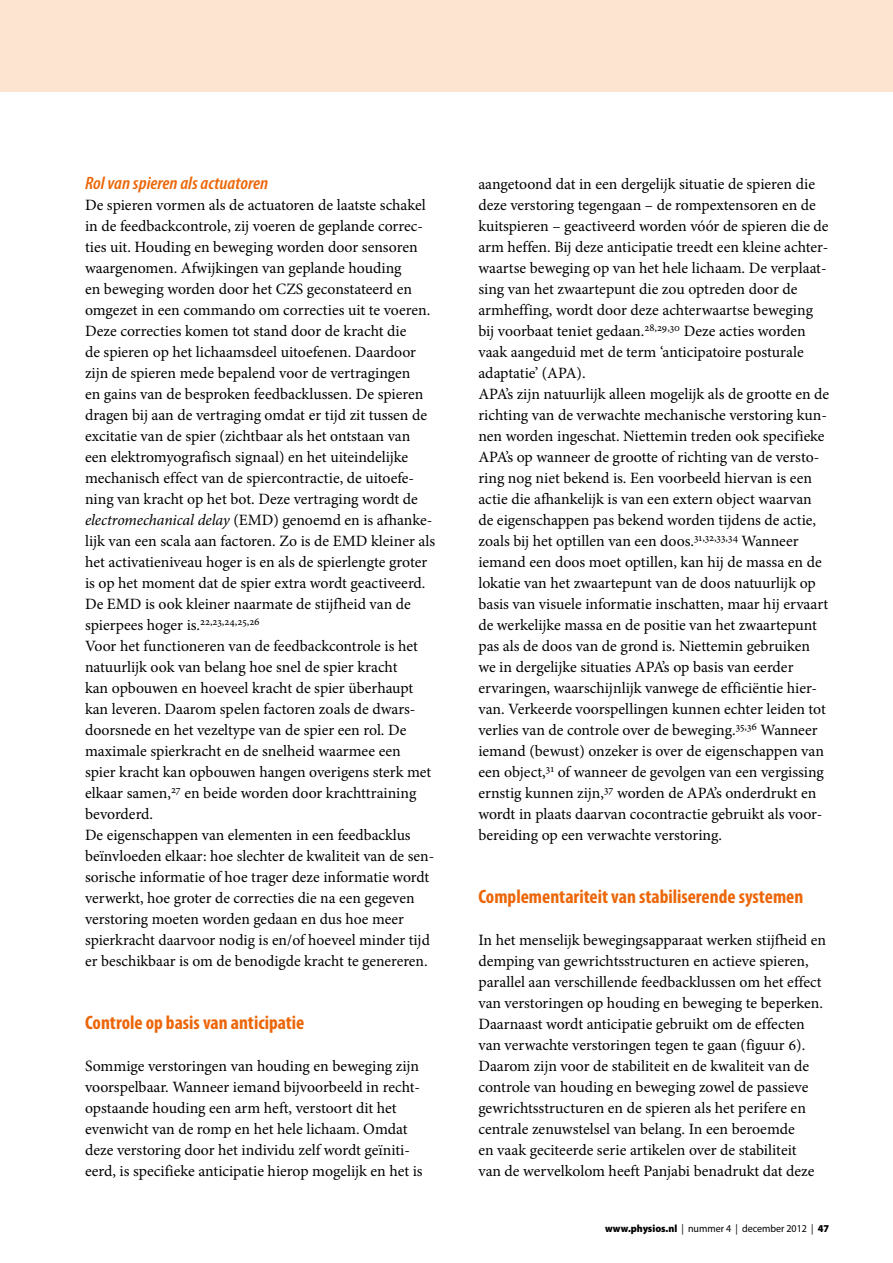
<style>
.page{position:relative;width:893px;height:1263px;background:#fff}
.page>*{position:absolute;margin:0;border:0;box-sizing:border-box;transform-origin:0 0}
.t1{font:700 condensed 19.5px "Myriad Pro";color:#ec6608}
.t2{font:italic 600 condensed 18px "Myriad Pro";color:#ec6608;scale:1.07 1}
.t3{font:15.75px/21px "Minion Pro";color:#000}
.t4{font:10.5px "Myriad Pro";color:#000;scale:.95 1}
.s1{font-style:italic}
.s2{font-weight:900}
</style>
<div class="page">
<div style="left:0;top:0;width:893px;height:91px;background:#fde4d0"></div>
<p class="t2" style="left:85px;top:172px;width:173px">Rol van spieren als actuatoren</p>
<p class="t3" style="left:85px;top:195px;width:352px">De spieren vormen als de actuatoren de laatste schakel in de feedbackcontrole, zij voeren de geplande correc&shy;ties uit. Houding en beweging worden door sensoren waargenomen. Afwijkingen van geplande houding<br>en beweging worden door het CZS geconstateerd en omgezet in een commando om correcties uit te voeren.<br>Deze correcties komen tot stand door de kracht die<br>de spieren op het lichaamsdeel uitoefenen. Daardoor zijn de spieren mede bepalend voor de vertragingen<br>en gains van de besproken feedbacklussen. De spieren dragen bij aan de vertraging omdat er tijd zit tussen de excitatie van de spier (zichtbaar als het ontstaan van een elektromyografisch signaal) en het uiteindelijke mechanisch effect van de spiercontractie, de uitoefe&shy;ning van kracht op het bot. Deze vertraging wordt de <span class="s1">electromechanical delay</span> (EMD) genoemd en is afhanke&shy;lijk van een scala aan factoren. Zo is de EMD kleiner als het activatieniveau hoger is en als de spierlengte groter is op het moment dat de spier extra wordt geactiveerd.<br>De EMD is ook kleiner naarmate de stijfheid van de spierpees hoger is.<sup>22,23,24,25,26<br></sup>Voor het functioneren van de feedbackcontrole is het natuurlijk ook van belang hoe snel de spier kracht<br>kan opbouwen en hoeveel kracht de spier überhaupt kan leveren. Daarom spelen factoren zoals de dwars&shy;doorsnede en het vezeltype van de spier een rol. De maximale spierkracht en de snelheid waarmee een<br>spier kracht kan opbouwen hangen overigens sterk met elkaar samen,<sup>27</sup> en beide worden door krachttraining bevorderd.<br>De eigenschappen van elementen in een feedbacklus beïnvloeden elkaar: hoe slechter de kwaliteit van de sen&shy;sorische informatie of hoe trager deze informatie wordt verwerkt, hoe groter de correcties die na een gegeven verstoring moeten worden gedaan en dus hoe meer spierkracht daarvoor nodig is en/of hoeveel minder tijd er beschikbaar is om de benodigde kracht te genereren.</p>
<p class="t1" style="left:85px;top:1010px;width:221px">Controle op basis van anticipatie</p>
<p class="t3" style="left:85px;top:1056px;width:339px">Sommige verstoringen van houding en beweging zijn voorspelbaar. Wanneer iemand bijvoorbeeld in recht&shy;opstaande houding een arm heft, verstoort dit het evenwicht van de romp en het hele lichaam. Omdat deze verstoring door het individu zelf wordt geïniti&shy;eerd, is specifieke anticipatie hierop mogelijk en het is</p>
<p class="t3" style="left:478px;top:174px;width:352px">aangetoond dat in een dergelijk situatie de spieren die deze verstoring tegengaan – de rompextensoren en de kuitspieren – geactiveerd worden vóór de spieren die de arm heffen. Bij deze anticipatie treedt een kleine achter&shy;waartse beweging op van het hele lichaam. De verplaat&shy;sing van het zwaartepunt die zou optreden door de armheffing, wordt door deze achterwaartse beweging bij voorbaat teniet gedaan.<sup>28,29,30</sup> Deze acties worden vaak aangeduid met de term ‘anticipatoire posturale adaptatie’ (APA).<br>APA’s zijn natuurlijk alleen mogelijk als de grootte en de richting van de verwachte mechanische verstoring kun&shy;nen worden ingeschat. Niettemin treden ook specifieke APA’s op wanneer de grootte of richting van de versto&shy;ring nog niet bekend is. Een voorbeeld hiervan is een actie die afhankelijk is van een extern object waarvan de eigenschappen pas bekend worden tijdens de actie, zoals bij het optillen van een doos.<sup>31,32,33,34</sup> Wanneer iemand een doos moet optillen, kan hij de massa en de lokatie van het zwaartepunt van de doos natuurlijk op basis van visuele informatie inschatten, maar hij ervaart de werkelijke massa en de positie van het zwaartepunt pas als de doos van de grond is. Niettemin gebruiken we in dergelijke situaties APA’s op basis van eerder ervaringen, waarschijnlijk vanwege de efficiëntie hier&shy;van. Verkeerde voorspellingen kunnen echter leiden tot verlies van de controle over de beweging.<sup>35,36</sup> Wanneer iemand (bewust) onzeker is over de eigenschappen van een object,<sup>31</sup> of wanneer de gevolgen van een vergissing ernstig kunnen zijn,<sup>37</sup> worden de APA’s onderdrukt en wordt in plaats daarvan cocontractie gebruikt als voor&shy;bereiding op een verwachte verstoring.</p>
<p class="t1" style="left:478px;top:884px;width:326px">Complementariteit van stabiliserende systemen</p>
<p class="t3" style="left:478px;top:930px;width:349px">In het menselijk bewegingsapparaat werken stijfheid en demping van gewrichtsstructuren en actieve spieren, parallel aan verschillende feedbacklussen om het effect van verstoringen op houding en beweging te beperken.<br>Daarnaast wordt anticipatie gebruikt om de effecten van verwachte verstoringen tegen te gaan (figuur 6).<br>Daarom zijn voor de stabiliteit en de kwaliteit van de controle van houding en beweging zowel de passieve gewrichtsstructuren en de spieren als het perifere en centrale zenuwstelsel van belang. In een beroemde<br>en vaak geciteerde serie artikelen over de stabiliteit<br>van de wervelkolom heeft Panjabi benadrukt dat deze</p>
<p class="t4" style="left:605px;top:1222px;width:237px"><span class="s2">www.physios.nl</span> | nummer 4 | december 2012 | <span class="s2">47</span></p>
</div>
